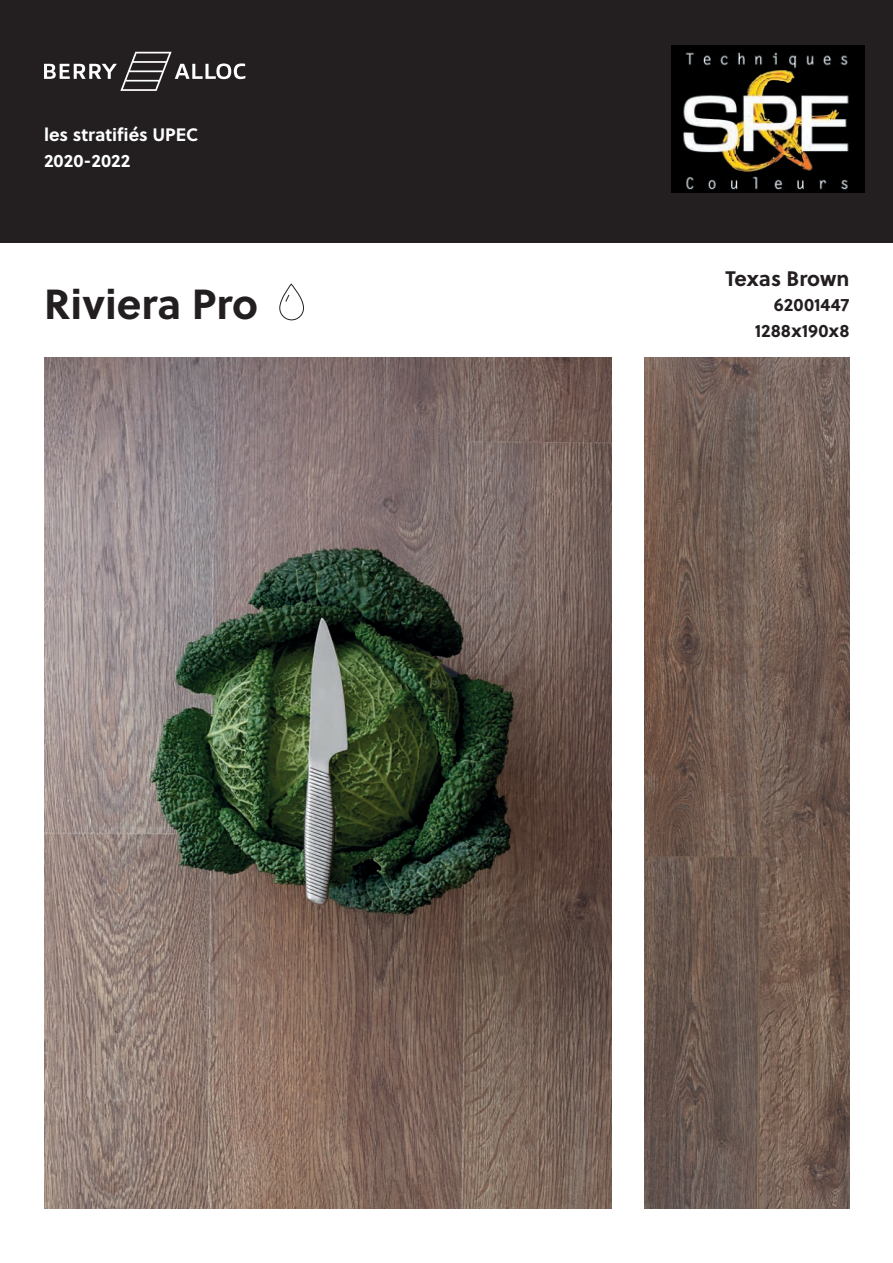
<style>
.page{position:relative;width:893px;height:1263px;background:#fff}
.page>*{position:absolute;margin:0;border:0;box-sizing:border-box;transform-origin:0 0}
.t1{font:700 42px "Soleil";color:#231f20}
.t2{font:700 21px "Soleil";color:#231f20}
.t3{font:700 18px/25.5px "Soleil";color:#fff}
.t4{font:700 18px/25.5px "Soleil";color:#231f20;text-align:right}
</style>
<div class="page">
<div style="left:0;top:0;width:893px;height:242px;background:#231f20"></div>
<img style="left:672px;top:46px;width:193px;height:146px">
<svg style="left:44px;top:52px;width:201px;height:39px"></svg>
<img style="left:44px;top:357px;width:568px;height:852px">
<img style="left:644px;top:357px;width:205px;height:852px">
<svg style="left:279px;top:284px;width:25px;height:36px"></svg>
<p class="t3" style="left:44px;top:121px;width:156px">les stratifiés UPEC<br>2020-2022</p>
<h1 class="t1" style="left:44px;top:272px;width:216px">Riviera Pro</h1>
<p class="t2" style="left:726px;top:262px;width:125px">Texas Brown</p>
<p class="t4" style="left:755px;top:291px;width:96px">62001447<br>1288x190x8</p>
</div>
